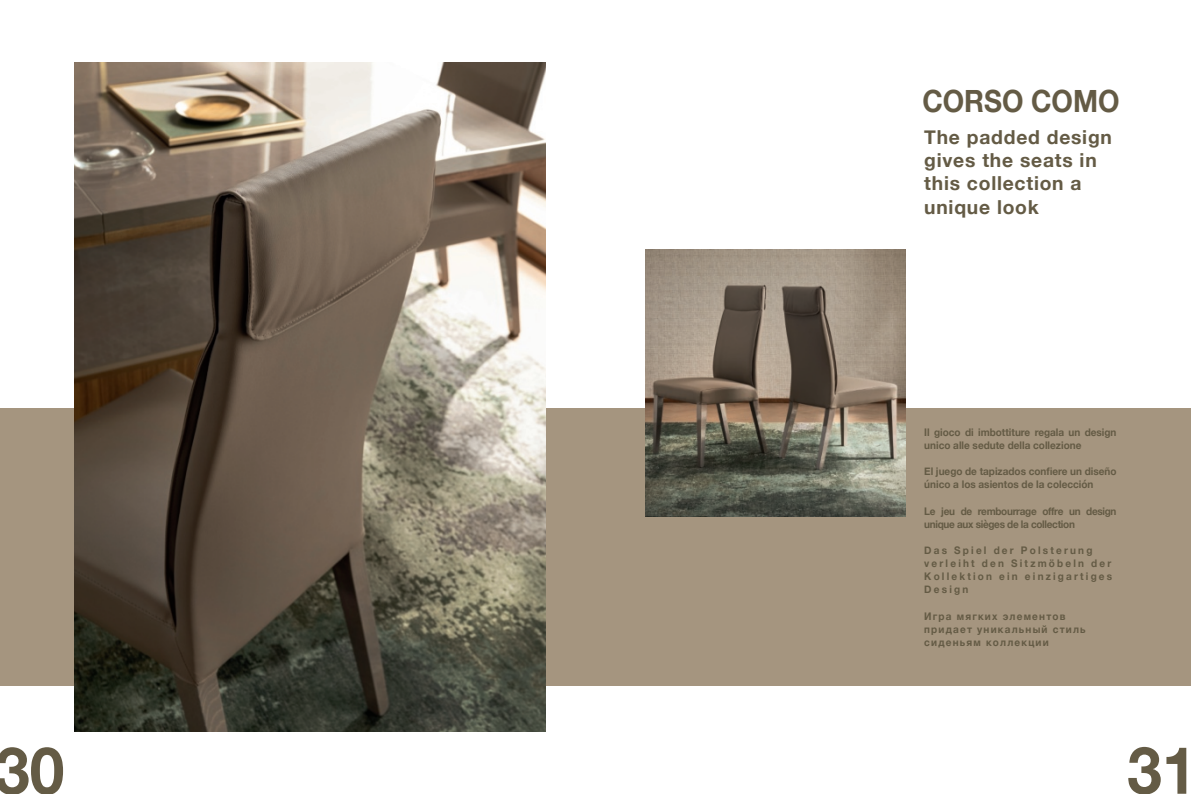
<style>
.page{position:relative;width:1191px;height:794px;background:#fff}
.page>*{position:absolute;margin:0;border:0;box-sizing:border-box;transform-origin:0 0}
.t1{font:700 65.62px "Helvetica Neue";color:#645b45;scale:.95 1}
.t2{font:700 30.62px "Helvetica Neue";color:#645b45;scale:.9 1}
.t3{font:700 19.25px/23.1px "Helvetica Neue";letter-spacing:.04em;color:#645b45}
.t4{font:700 10.5px/12.6px "Helvetica Neue";color:#645b45;scale:.95 1}
.t5{font:700 10.5px/13.1px "Helvetica Neue";letter-spacing:.22em;color:#645b45;scale:.95 1}
.t6{font:700 10.5px/13.1px "Helvetica Neue";letter-spacing:-.03em;color:#645b45;scale:.95 1}
.t7{font:700 10.5px/13.1px "Helvetica Neue";letter-spacing:.12em;color:#645b45;scale:.95 1}
</style>
<div class="page">
<div style="left:0;top:408px;width:1191px;height:277px;background:#a5957f"></div>
<img style="left:645px;top:249px;width:260px;height:267px">
<img style="left:74px;top:62px;width:472px;height:670px">
<h2 class="t2" style="left:922px;top:77px;width:220px">CORSO COMO</h2>
<h3 class="t3" style="left:924px;top:126px;width:189px">The padded design gives the seats in this collection a unique look</h3>
<p class="t4" style="left:924px;top:426px;width:204px">Il gioco di imbottiture regala un design unico alle sedute della collezione</p>
<p class="t4" style="left:924px;top:465px;width:204px;line-height:13.1px">El juego de tapizados confiere un diseño único a los asientos de la colección</p>
<p class="t6" style="left:924px;top:504px;width:204px">Le jeu de rembourrage offre un design unique aux sièges de la collection</p>
<p class="t5" style="left:924px;top:544px;width:199px">Das Spiel der Polsterung verleiht den Sitzmöbeln der<br>Kollektion ein einzigartiges<br>Design</p>
<p class="t7" style="left:924px;top:609px;width:171px">Игра мягких элементов придает уникальный стиль сиденьям коллекции</p>
<h1 class="t1" style="left:-5px;top:719px;width:74px">30</h1>
<h1 class="t1" style="left:1127px;top:719px;width:74px">31</h1>
</div>
